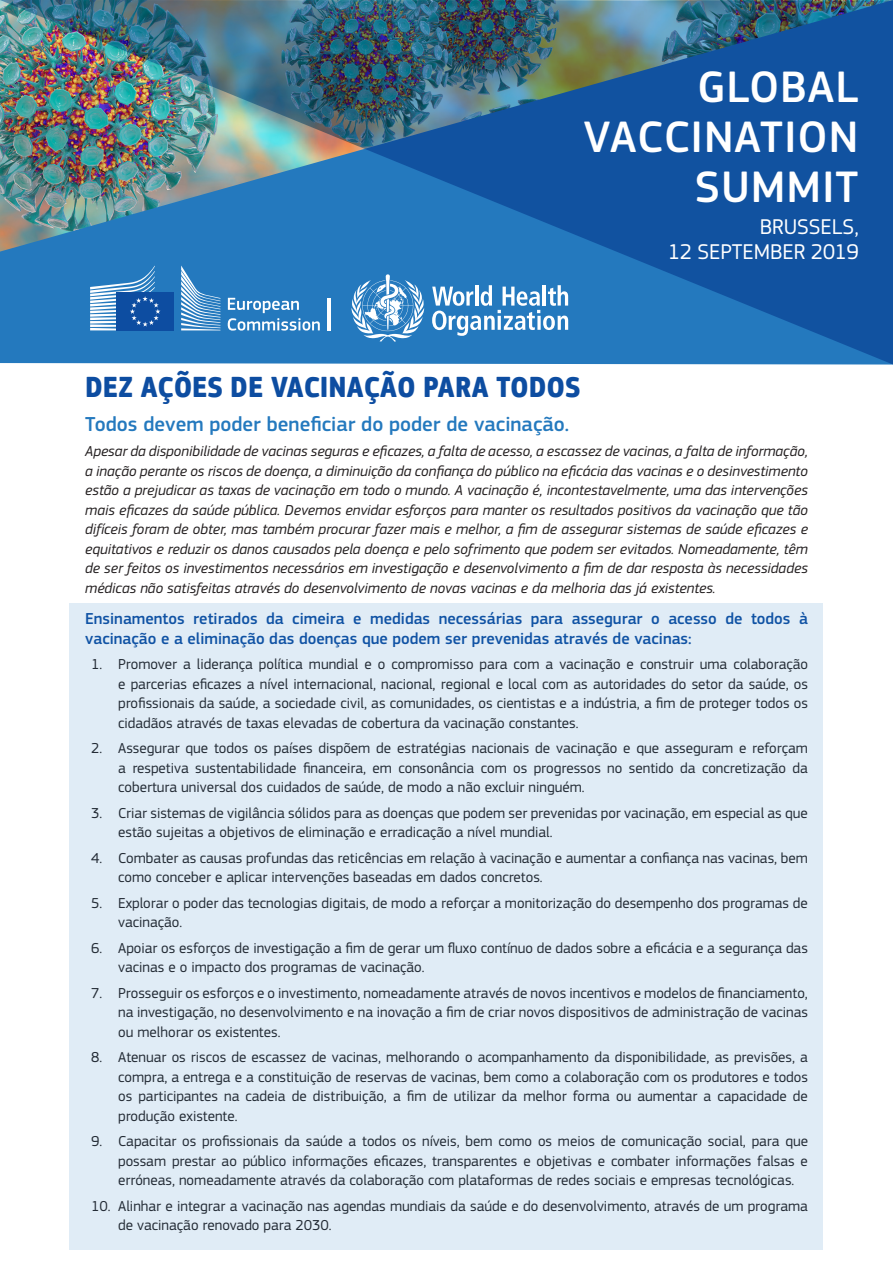
<style>
.page{position:relative;width:893px;height:1263px;background:#fff}
.page>*{position:absolute;margin:0;border:0;box-sizing:border-box;transform-origin:0 0}
.t1{font:500 45.9px "EC Square Sans Pro";letter-spacing:.02em;color:#fff}
.t2{font:700 30px "EC Square Sans Cond Pro";letter-spacing:.02em;color:#0d4da1}
.t3{font:22.2px "EC Square Sans Pro";color:#fff}
.NUMBERS{font:500 21px "EC Square Sans Pro";color:#2479be}
.NUMBERS-2{font:500 16.5px/19.5px "EC Square Sans Pro";color:#0d4da1}
.NUMBERS-3{font:15px/19.5px "EC Square Sans Pro";color:#231f20;text-align:justify}
.NUMBERS-4{font:italic 15px/19.5px "EC Square Sans Pro";color:#231f20;text-align:justify}
</style>
<div class="page">
<div style="left:70px;top:603px;width:753px;height:646px;background:#e0ecf6"></div>
<img style="left:0;top:0;width:893px;height:365px">
<svg style="left:181px;top:266px;width:39px;height:64px;background:#609dcf"></svg>
<svg style="left:228px;top:298px;width:92px;height:33px;background:#5999cd"></svg>
<hr style="left:327px;top:298px;width:3px;height:32px;background:#fff">
<div style="left:117px;top:292px;width:57px;height:38px;background:#0d4da1"></div>
<svg style="left:90px;top:266px;width:70px;height:64px"></svg>
<svg style="left:432px;top:285px;width:136px;height:51px"></svg>
<svg style="left:351px;top:274px;width:73px;height:68px"></svg>
<p class="t1" style="left:697px;top:60px;width:163px">GLOBAL</p>
<p class="t1" style="left:583px;top:110px;width:277px">VACCINATION</p>
<p class="t1" style="left:695px;top:160px;width:165px">SUMMIT</p>
<p class="t3" style="left:760px;top:214px;width:100px">BRUSSELS,</p>
<p class="t3" style="left:668px;top:239px;width:193px">12 SEPTEMBER 2019</p>
<p class="t2" style="left:85px;top:368px;width:497px">DEZ AÇÕES DE VACINAÇÃO PARA TODOS</p>
<p class="NUMBERS" style="left:85px;top:411px;width:485px">Todos devem poder beneficiar do poder de vacinação.</p>
<p class="NUMBERS-4" style="left:85px;top:441px;width:724px">Apesar da disponibilidade de vacinas seguras e eficazes, a falta de acesso, a escassez de vacinas, a falta de informação, a inação perante os riscos de doença, a diminuição da confiança do público na eficácia das vacinas e o desinvestimento estão a prejudicar as taxas de vacinação em todo o mundo. A vacinação é, incontestavelmente, uma das intervenções mais eficazes da saúde pública. Devemos envidar esforços para manter os resultados positivos da vacinação que tão difíceis foram de obter, mas também procurar fazer mais e melhor, a fim de assegurar sistemas de saúde eficazes e equitativos e reduzir os danos causados pela doença e pelo sofrimento que podem ser evitados. Nomeadamente, têm de ser feitos os investimentos necessários em investigação e desenvolvimento a fim de dar resposta às necessidades médicas não satisfeitas através do desenvolvimento de novas vacinas e da melhoria das já existentes.</p>
<p class="NUMBERS-2" style="left:85px;top:609px;width:724px">Ensinamentos retirados da cimeira e medidas necessárias para assegurar o acesso de todos à vacinação e a eliminação das doenças que podem ser prevenidas através de vacinas:</p>
<p class="NUMBERS-3" style="left:118px;top:654px;width:691px;text-indent:-27px">1. Promover a liderança política mundial e o compromisso para com a vacinação e construir uma colaboração e parcerias eficazes a nível internacional, nacional, regional e local com as autoridades do setor da saúde, os profissionais da saúde, a sociedade civil, as comunidades, os cientistas e a indústria, a fim de proteger todos os cidadãos através de taxas elevadas de cobertura da vacinação constantes.</p>
<p class="NUMBERS-3" style="left:118px;top:738px;width:691px;text-indent:-27px">2. Assegurar que todos os países dispõem de estratégias nacionais de vacinação e que asseguram e reforçam a respetiva sustentabilidade financeira, em consonância com os progressos no sentido da concretização da cobertura universal dos cuidados de saúde, de modo a não excluir ninguém.</p>
<p class="NUMBERS-3" style="left:118px;top:803px;width:691px;text-indent:-27px">3. Criar sistemas de vigilância sólidos para as doenças que podem ser prevenidas por vacinação, em especial as que estão sujeitas a objetivos de eliminação e erradicação a nível mundial.</p>
<p class="NUMBERS-3" style="left:118px;top:848px;width:691px;text-indent:-27px">4. Combater as causas profundas das reticências em relação à vacinação e aumentar a confiança nas vacinas, bem como conceber e aplicar intervenções baseadas em dados concretos.</p>
<p class="NUMBERS-3" style="left:118px;top:893px;width:691px;text-indent:-27px">5. Explorar o poder das tecnologias digitais, de modo a reforçar a monitorização do desempenho dos programas de vacinação.</p>
<p class="NUMBERS-3" style="left:118px;top:938px;width:691px;text-indent:-27px">6. Apoiar os esforços de investigação a fim de gerar um fluxo contínuo de dados sobre a eficácia e a segurança das vacinas e o impacto dos programas de vacinação.</p>
<p class="NUMBERS-3" style="left:118px;top:983px;width:691px;text-indent:-27px">7. Prosseguir os esforços e o investimento, nomeadamente através de novos incentivos e modelos de financiamento, na investigação, no desenvolvimento e na inovação a fim de criar novos dispositivos de administração de vacinas ou melhorar os existentes.</p>
<p class="NUMBERS-3" style="left:118px;top:1047px;width:691px;text-indent:-27px">8. Atenuar os riscos de escassez de vacinas, melhorando o acompanhamento da disponibilidade, as previsões, a compra, a entrega e a constituição de reservas de vacinas, bem como a colaboração com os produtores e todos os participantes na cadeia de distribuição, a fim de utilizar da melhor forma ou aumentar a capacidade de produção existente.</p>
<p class="NUMBERS-3" style="left:118px;top:1131px;width:691px;text-indent:-27px">9. Capacitar os profissionais da saúde a todos os níveis, bem como os meios de comunicação social, para que possam prestar ao público informações eficazes, transparentes e objetivas e combater informações falsas e erróneas, nomeadamente através da colaboração com plataformas de redes sociais e empresas tecnológicas.</p>
<p class="NUMBERS-3" style="left:118px;top:1196px;width:691px;text-indent:-27px">10. Alinhar e integrar a vacinação nas agendas mundiais da saúde e do desenvolvimento, através de um programa de vacinação renovado para 2030.</p>
</div>
